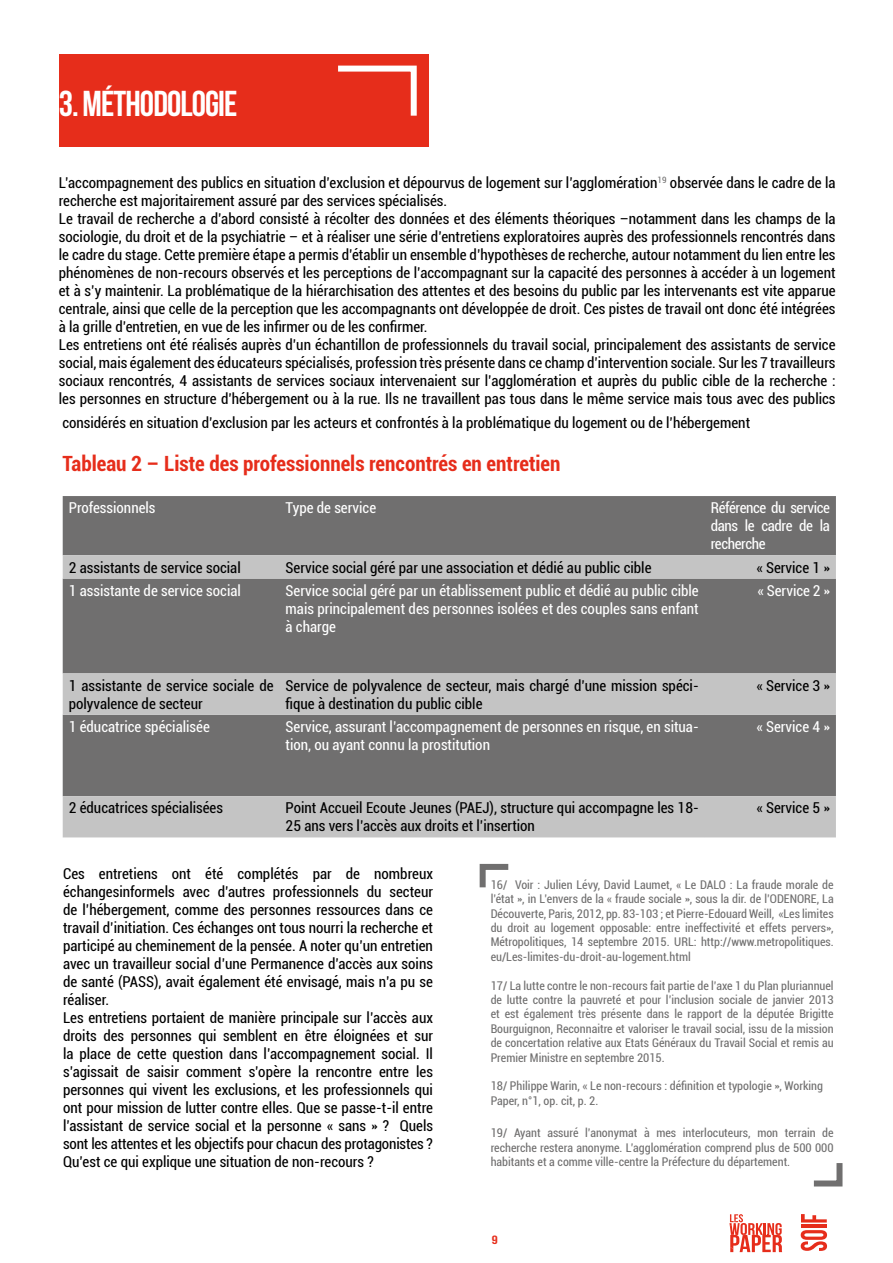
<style>
.page{position:relative;width:893px;height:1263px;background:#fff}
.page>*{position:absolute;margin:0;border:0;box-sizing:border-box;transform-origin:0 0}
.t1{font:36px "Bebas Neue";letter-spacing:-.025em;color:#fff}
.t2{font:700 condensed 21px "Roboto";color:#e62d1b}
.t3{font:condensed 15px/18px "Roboto";color:#000}
.t4{font:condensed 15px/18px "Roboto";color:#fff;text-align:justify}
.t5{font:condensed 12px/14.4px "Roboto";color:#706f6f;text-align:justify}
.t6{font:12px "Bebas Neue";color:#e62d1b;scale:1.27 1}
</style>
<div class="page">
<hr style="left:801px;top:1225px;width:26px;height:3px;background:#e62d1b">
<svg style="left:801px;top:1214px;width:26px;height:8px"></svg>
<svg style="left:801px;top:1230px;width:26px;height:21px"></svg>
<svg style="left:729px;top:1214px;width:53px;height:38px"></svg>
<div style="left:59px;top:54px;width:370px;height:92px;background:#e62d1b"></div>
<div style="left:63px;top:496px;width:773px;height:177px;background:#706f6f"></div>
<div style="left:63px;top:555px;width:773px;height:23px;background:#c4c4c4"></div>
<svg style="left:63px;top:673px;width:773px;height:164px;background:#9a9a9a"></svg>
<svg style="left:479px;top:863px;width:30px;height:25px"></svg>
<svg style="left:813px;top:1163px;width:30px;height:24px"></svg>
<svg style="left:338px;top:65px;width:79px;height:51px"></svg>
<h1 class="t1" style="left:59px;top:84px;width:180px">3. MÉTHODOLOGIE</h1>
<p class="t3" style="left:59px;top:173px;width:778px">L’accompagnement des publics en situation d’exclusion et dépourvus de logement sur l’agglomération<sup>19</sup> observée dans le cadre de la recherche est majoritairement assuré par des services spécialisés.<br>Le travail de recherche a d’abord consisté à récolter des données et des éléments théoriques –notamment dans les champs de la sociologie, du droit et de la psychiatrie – et à réaliser une série d’entretiens exploratoires auprès des professionnels rencontrés dans le cadre du stage. Cette première étape a permis d’établir un ensemble d’hypothèses de recherche, autour notamment du lien entre les phénomènes de non-recours observés et les perceptions de l’accompagnant sur la capacité des personnes à accéder à un logement et à s’y maintenir. La problématique de la hiérarchisation des attentes et des besoins du public par les intervenants est vite apparue centrale, ainsi que celle de la perception que les accompagnants ont développée de droit. Ces pistes de travail ont donc été intégrées à la grille d’entretien, en vue de les infirmer ou de les confirmer.<br>Les entretiens ont été réalisés auprès d’un échantillon de professionnels du travail social, principalement des assistants de service social, mais également des éducateurs spécialisés, profession très présente dans ce champ d’intervention sociale. Sur les 7 travailleurs sociaux rencontrés, 4 assistants de services sociaux intervenaient sur l’agglomération et auprès du public cible de la recherche : les personnes en structure d’hébergement ou à la rue. Ils ne travaillent pas tous dans le même service mais tous avec des publics</p>
<p class="t3" style="left:62px;top:413px;width:689px">considérés en situation d’exclusion par les acteurs et confrontés à la problématique du logement ou de l’hébergement</p>
<h2 class="t2" style="left:62px;top:449px;width:500px">Tableau 2 – Liste des professionnels rencontrés en entretien</h2>
<p class="t4" style="left:69px;top:498px;width:88px">Professionnels</p>
<p class="t4" style="left:286px;top:498px;width:92px">Type de service</p>
<p class="t4" style="left:711px;top:498px;width:121px">Référence du service dans le cadre de la recherche</p>
<p class="t3" style="left:69px;top:558px;width:174px">2 assistants de service social</p>
<p class="t3" style="left:286px;top:558px;width:367px">Service social géré par une association et dédié au public cible</p>
<p class="t3" style="left:756px;top:558px;width:75px">« Service 1 »</p>
<p class="t4" style="left:69px;top:581px;width:174px">1 assistante de service social</p>
<p class="t4" style="left:286px;top:581px;width:415px">Service social géré par un établissement public et dédié au public cible mais principalement des personnes isolées et des couples sans enfant à charge</p>
<p class="t4" style="left:757px;top:581px;width:74px">« Service 2 »</p>
<p class="t3" style="left:69px;top:676px;width:206px">1 assistante de service sociale de polyvalence de secteur</p>
<p class="t3" style="left:286px;top:676px;width:415px">Service de polyvalence de secteur, mais chargé d’une mission spéci&shy;fique à destination du public cible</p>
<p class="t3" style="left:756px;top:676px;width:75px">« Service 3 »</p>
<p class="t4" style="left:69px;top:717px;width:143px">1 éducatrice spécialisée</p>
<p class="t4" style="left:286px;top:717px;width:415px">Service, assurant l’accompagnement de personnes en risque, en situa&shy;tion, ou ayant connu la prostitution</p>
<p class="t4" style="left:756px;top:717px;width:75px">« Service 4 »</p>
<p class="t3" style="left:69px;top:799px;width:156px">2 éducatrices spécialisées</p>
<p class="t3" style="left:286px;top:799px;width:415px">Point Accueil Ecoute Jeunes (PAEJ), structure qui accompagne les 18-<br>25 ans vers l’accès aux droits et l’insertion</p>
<p class="t3" style="left:756px;top:799px;width:75px">« Service 5 »</p>
<p class="t3" style="left:63px;top:864px;width:371px">Ces entretiens ont été complétés par de nombreux échangesinformels avec d’autres professionnels du secteur de l’hébergement, comme des personnes ressources dans ce travail d’initiation. Ces échanges ont tous nourri la recherche et participé au cheminement de la pensée. A noter qu’un entretien avec un travailleur social d’une Permanence d’accès aux soins de santé (PASS), avait également été envisagé, mais n’a pu se réaliser.<br>Les entretiens portaient de manière principale sur l’accès aux droits des personnes qui semblent en être éloignées et sur la place de cette question dans l’accompagnement social. Il s’agissait de saisir comment s’opère la rencontre entre les personnes qui vivent les exclusions, et les professionnels qui ont pour mission de lutter contre elles. Que se passe-t-il entre l’assistant de service social et la personne « sans » ? Quels sont les attentes et les objectifs pour chacun des protagonistes ?<br>Qu’est ce qui explique une situation de non-recours ?</p>
<p class="t5" style="left:491px;top:877px;width:344px">16/ Voir : Julien Lévy, David Laumet, « Le DALO : La fraude morale de l’état », in L’envers de la « fraude sociale », sous la dir. de l’ODENORE, La Découverte, Paris, 2012, pp. 83-103 ; et Pierre-Edouard Weill, «Les limites du droit au logement opposable: entre ineffectivité et effets pervers», Métropolitiques, 14 septembre 2015. URL: http://www.metropolitiques. eu/Les-limites-du-droit-au-logement.html</p>
<p class="t5" style="left:491px;top:978px;width:345px">17/ La lutte contre le non-recours fait partie de l’axe 1 du Plan pluriannuel de lutte contre la pauvreté et pour l’inclusion sociale de janvier 2013 et est également très présente dans le rapport de la députée Brigitte Bourguignon, Reconnaitre et valoriser le travail social, issu de la mission de concertation relative aux Etats Généraux du Travail Social et remis au Premier Ministre en septembre 2015.</p>
<p class="t5" style="left:491px;top:1078px;width:334px">18/ Philippe Warin, « Le non-recours : définition et typologie », Working<br>Paper, n°1, op. cit, p. 2.</p>
<p class="t5" style="left:491px;top:1125px;width:345px">19/ Ayant assuré l’anonymat à mes interlocuteurs, mon terrain de recherche restera anonyme. L’agglomération comprend plus de 500 000 habitants et a comme ville-centre la Préfecture du département.</p>
<p class="t6" style="left:492px;top:1233px;width:6px">9</p>
</div>
